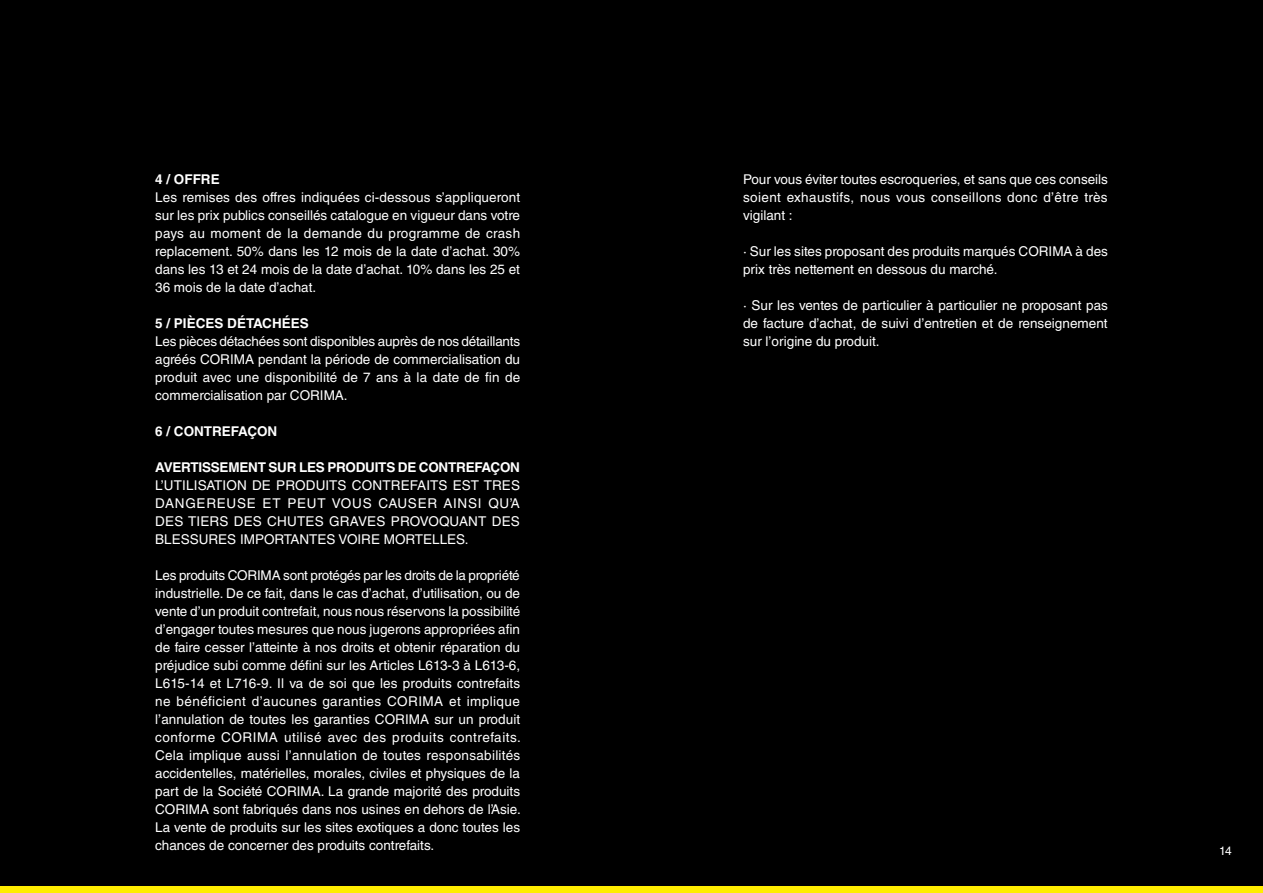
<style>
.page{position:relative;width:1263px;height:893px;background:#000}
.page>*{position:absolute;margin:0;border:0;box-sizing:border-box;transform-origin:0 0}
.t1{font:13.5px/18px "Helvetica LT Std";color:#fff;text-align:justify}
.t2{font:700 13.5px "Helvetica LT Std";letter-spacing:-.015em;color:#fff}
.t3{font:12px "Helvetica LT Std";color:#fff}
</style>
<div class="page">
<div style="left:0;top:886px;width:1263px;height:7px;background:#ffed00"></div>
<p class="t2" style="left:155px;top:171px;width:66px">4 / OFFRE</p>
<p class="t1" style="left:155px;top:188px;width:366px">Les remises des offres indiquées ci-dessous s’appliqueront sur les prix publics conseillés catalogue en vigueur dans votre pays au moment de la demande du programme de crash replacement. 50% dans les 12 mois de la date d’achat. 30% dans les 13 et 24 mois de la date d’achat. 10% dans les 25 et 36 mois de la date d’achat.</p>
<p class="t2" style="left:155px;top:315px;width:155px">5 / PIÈCES DÉTACHÉES</p>
<p class="t1" style="left:155px;top:332px;width:366px">Les pièces détachées sont disponibles auprès de nos détaillants agréés CORIMA pendant la période de commercialisation du produit avec une disponibilité de 7 ans à la date de fin de commercialisation par CORIMA.</p>
<p class="t2" style="left:155px;top:423px;width:124px">6 / CONTREFAÇON</p>
<p class="t2" style="left:155px;top:459px;width:366px">AVERTISSEMENT SUR LES PRODUITS DE CONTREFAÇON</p>
<p class="t1" style="left:155px;top:476px;width:366px">L’UTILISATION DE PRODUITS CONTREFAITS EST TRES DANGEREUSE ET PEUT VOUS CAUSER AINSI QU’A DES TIERS DES CHUTES GRAVES PROVOQUANT DES BLESSURES IMPORTANTES VOIRE MORTELLES.</p>
<p class="t1" style="left:155px;top:566px;width:367px">Les produits CORIMA sont protégés par les droits de la propriété industrielle. De ce fait, dans le cas d’achat, d’utilisation, ou de vente d’un produit contrefait, nous nous réservons la possibilité d’engager toutes mesures que nous jugerons appropriées afin de faire cesser l’atteinte à nos droits et obtenir réparation du préjudice subi comme défini sur les Articles L613-3 à L613-6, L615-14 et L716-9. Il va de soi que les produits contrefaits ne bénéficient d’aucunes garanties CORIMA et implique l’annulation de toutes les garanties CORIMA sur un produit conforme CORIMA utilisé avec des produits contrefaits.<br>Cela implique aussi l’annulation de toutes responsabilités accidentelles, matérielles, morales, civiles et physiques de la part de la Société CORIMA. La grande majorité des produits CORIMA sont fabriqués dans nos usines en dehors de l’Asie.<br>La vente de produits sur les sites exotiques a donc toutes les chances de concerner des produits contrefaits.</p>
<p class="t1" style="left:743px;top:170px;width:366px">Pour vous éviter toutes escroqueries, et sans que ces conseils soient exhaustifs, nous vous conseillons donc d’être très vigilant :</p>
<p class="t1" style="left:743px;top:242px;width:366px">· Sur les sites proposant des produits marqués CORIMA à des prix très nettement en dessous du marché.</p>
<p class="t1" style="left:743px;top:296px;width:366px">· Sur les ventes de particulier à particulier ne proposant pas de facture d’achat, de suivi d’entretien et de renseignement sur l’origine du produit.</p>
<p class="t3" style="left:1219px;top:844px;width:14px">14</p>
</div>
